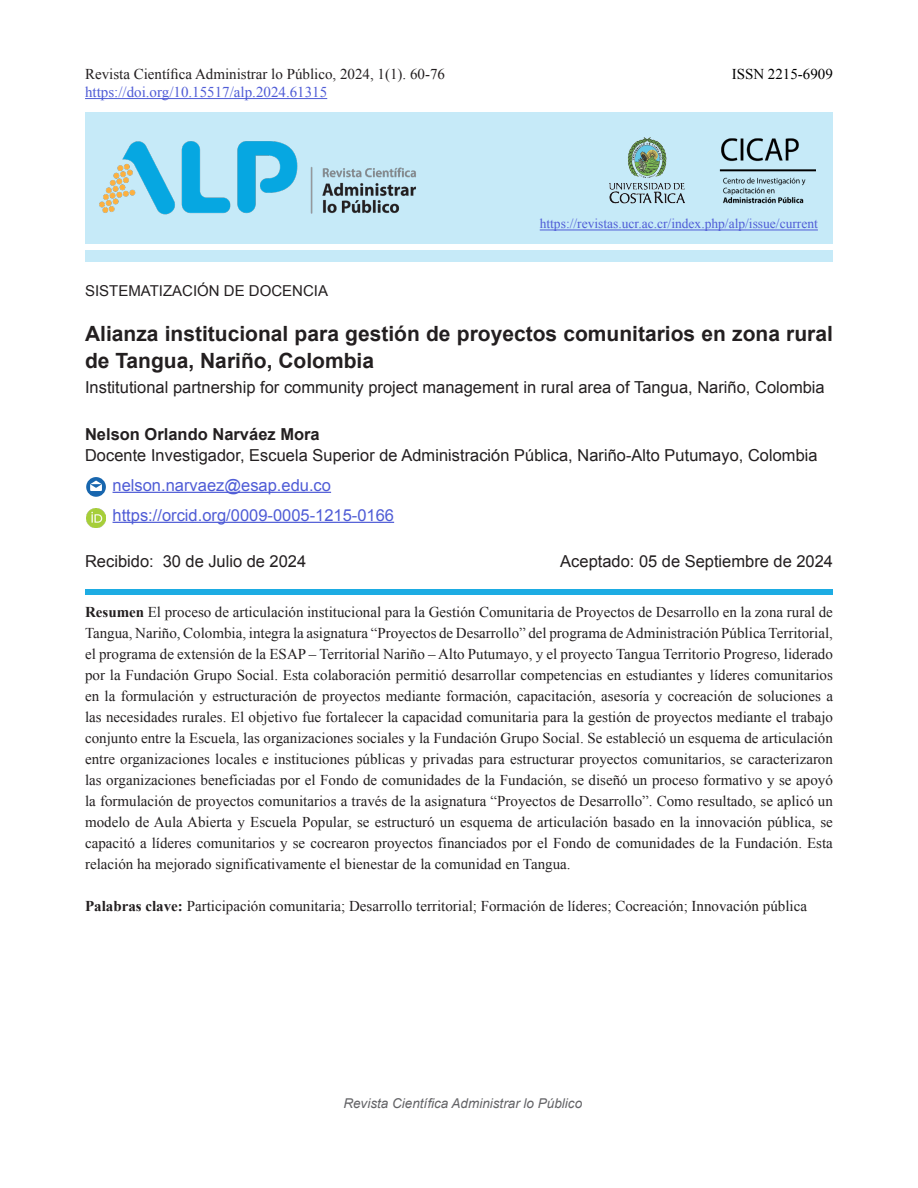
<style>
.page{position:relative;width:918px;height:1188px;background:#fff}
.page>*{position:absolute;margin:0;border:0;box-sizing:border-box;transform-origin:0 0}
.t1{font:700 21px/27px "Arial";color:#231f20}
.t2{font:16.5px "Arial";color:#231f20}
.t3{font:16.5px/30px "Arial";color:#4f5cd6}
.t4{font:700 16.5px "Arial";color:#231f20}
.t5{font:15px/21px "Times New Roman";color:#231f20;text-align:justify}
.t6{font:15px "Times New Roman";color:#4f5cd6}
.t7{font:15px "Arial";color:#231f20}
.t8{font:15px "Times New Roman";color:#000001}
.t9{font:13.5px "Times New Roman";color:#4f5cd6}
.t10{font:italic 13.5px "Arial";color:#636366}
.s1{font-weight:700}
</style>
<div class="page">
<hr style="left:113px;top:492px;width:218px;height:1px;background:#4f5cd6">
<hr style="left:113px;top:522px;width:281px;height:1px;background:#4f5cd6">
<hr style="left:85px;top:98px;width:242px;height:1px;background:#4f5cd6">
<div style="left:85px;top:112px;width:748px;height:150px;background:#c6eaf8"></div>
<img style="left:99px;top:141px;width:317px;height:74px">
<hr style="left:540px;top:230px;width:278px;height:1px;background:#4f5cd6">
<div style="left:85px;top:590px;width:748px;height:5px;background:#1dace3"></div>
<div style="left:85px;top:244px;width:748px;height:5px;background:#fff"></div>
<svg style="left:86px;top:477px;width:20px;height:20px"></svg>
<img style="left:719px;top:138px;width:97px;height:65px">
<img style="left:609px;top:137px;width:76px;height:67px">
<img style="left:87px;top:508px;width:19px;height:19px">
<p class="t5" style="left:85px;top:63px;width:361px">Revista Científica Administrar lo Público, 2024, 1(1). 60-76</p>
<p class="t6" style="left:85px;top:82px;width:244px">https://doi.org/10.15517/alp.2024.61315</p>
<p class="t8" style="left:732px;top:64px;width:103px">ISSN 2215-6909</p>
<p class="t9" style="left:540px;top:215px;width:280px">https://revistas.ucr.ac.cr/index.php/alp/issue/current</p>
<p class="t7" style="left:85px;top:280px;width:245px">SISTEMATIZACIÓN DE DOCENCIA</p>
<h1 class="t1" style="left:85px;top:320px;width:749px">Alianza institucional para gestión de proyectos comunitarios en zona rural de Tangua, Nariño, Colombia</h1>
<p class="t2" style="left:85px;top:376px;width:741px">Institutional partnership for community project management in rural area of Tangua, Nariño, Colombia</p>
<p class="t4" style="left:85px;top:423px;width:236px">Nelson Orlando Narváez Mora</p>
<p class="t2" style="left:85px;top:444px;width:735px">Docente Investigador, Escuela Superior de Administración Pública, Nariño-Alto Putumayo, Colombia</p>
<p class="t3" style="left:113px;top:470px;width:283px">nelson.narvaez@esap.edu.co https://orcid.org/0009-0005-1215-0166</p>
<p class="t2" style="left:85px;top:550px;width:223px">Recibido: 30 de Julio de 2024</p>
<p class="t2" style="left:560px;top:550px;width:274px">Aceptado: 05 de Septiembre de 2024</p>
<p class="t5" style="left:85px;top:602px;width:749px"><span class="s1">Resumen</span> El proceso de articulación institucional para la Gestión Comunitaria de Proyectos de Desarrollo en la zona rural de Tangua, Nariño, Colombia, integra la asignatura “Proyectos de Desarrollo” del programa de Administración Pública Territorial, el programa de extensión de la ESAP – Territorial Nariño – Alto Putumayo, y el proyecto Tangua Territorio Progreso, liderado por la Fundación Grupo Social. Esta colaboración permitió desarrollar competencias en estudiantes y líderes comunitarios en la formulación y estructuración de proyectos mediante formación, capacitación, asesoría y cocreación de soluciones a las necesidades rurales. El objetivo fue fortalecer la capacidad comunitaria para la gestión de proyectos mediante el trabajo conjunto entre la Escuela, las organizaciones sociales y la Fundación Grupo Social. Se estableció un esquema de articulación entre organizaciones locales e instituciones públicas y privadas para estructurar proyectos comunitarios, se caracterizaron las organizaciones beneficiadas por el Fondo de comunidades de la Fundación, se diseñó un proceso formativo y se apoyó la formulación de proyectos comunitarios a través de la asignatura “Proyectos de Desarrollo”. Como resultado, se aplicó un modelo de Aula Abierta y Escuela Popular, se estructuró un esquema de articulación basado en la innovación pública, se capacitó a líderes comunitarios y se cocrearon proyectos financiados por el Fondo de comunidades de la Fundación. Esta relación ha mejorado significativamente el bienestar de la comunidad en Tangua.</p>
<p class="t5" style="left:85px;top:896px;width:723px"><span class="s1">Palabras clave:</span> Participación comunitaria; Desarrollo territorial; Formación de líderes; Cocreación; Innovación pública</p>
<p class="t10" style="left:343px;top:1095px;width:240px">Revista Científica Administrar lo Público</p>
</div>
